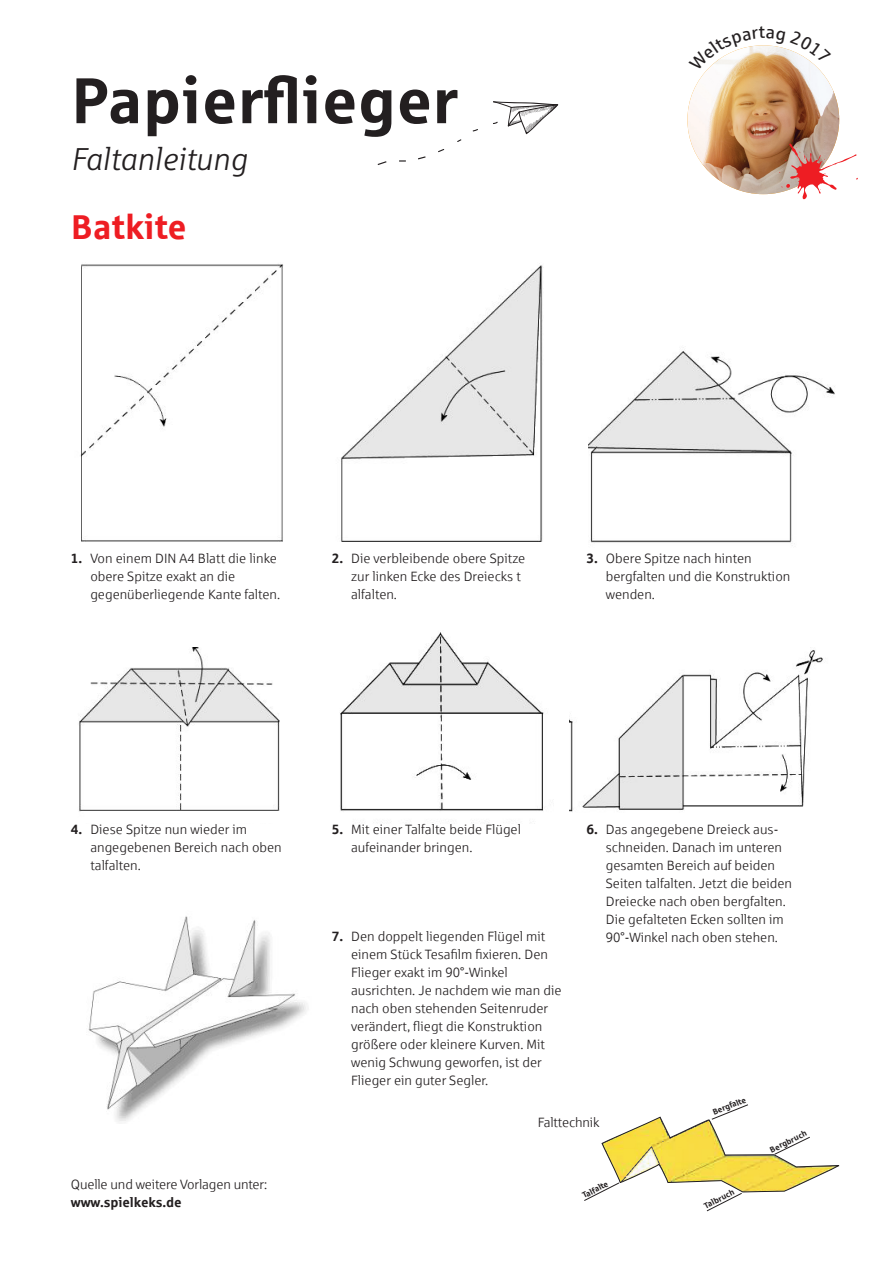
<style>
.page{position:relative;width:893px;height:1263px;background:#fff}
.page>*{position:absolute;margin:0;border:0;box-sizing:border-box;transform-origin:0 0}
.t1{font:700 64.5px "Sparkasse Rg";color:#231f20}
.t2{font:700 34.5px "Sparkasse Rg";color:#ee1d23}
.t3{font:italic 31.5px "Sparkasse Lt";color:#231f20}
.t4{font:13.5px/18px "Sparkasse Lt";color:#231f20}
.t5{font:700 8.25px "Sparkasse Rg";color:#231f20}
.s1{font-family:"Sparkasse Rg";font-weight:700}
</style>
<div class="page">
<img style="left:687px;top:71px;width:152px;height:123px">
<svg style="left:779px;top:139px;width:79px;height:61px"></svg>
<img style="left:80px;top:264px;width:204px;height:278px">
<img style="left:341px;top:265px;width:202px;height:277px">
<img style="left:588px;top:349px;width:247px;height:194px">
<img style="left:79px;top:647px;width:201px;height:165px">
<img style="left:340px;top:632px;width:204px;height:192px">
<img style="left:569px;top:650px;width:254px;height:162px">
<svg style="left:584px;top:1104px;width:255px;height:108px"></svg>
<img style="left:88px;top:916px;width:218px;height:206px">
<svg style="left:493px;top:101px;width:65px;height:33px"></svg>
<svg style="left:472px;top:129px;width:6px;height:3px"></svg>
<svg style="left:438px;top:149px;width:7px;height:3px"></svg>
<svg style="left:418px;top:156px;width:8px;height:4px"></svg>
<svg style="left:399px;top:160px;width:7px;height:2px"></svg>
<svg style="left:377px;top:161px;width:10px;height:4px"></svg>
<svg style="left:706px;top:45px;width:115px;height:26px"></svg>
<p class="t1" style="left:71px;top:59px;width:389px">Papierflieger</p>
<p class="t3" style="left:71px;top:140px;width:178px">Faltanleitung</p>
<p class="t2" style="left:71px;top:205px;width:117px">Batkite</p>
<p class="t4" style="left:71px;top:549px;width:208px"><span class="s1">1.</span> Von einem DIN A4 Blatt die linke</p>
<p class="t4" style="left:90px;top:567px;width:147px">obere Spitze exakt an die</p>
<p class="t4" style="left:90px;top:585px;width:191px">gegenüberliegende Kante falten.</p>
<p class="t4" style="left:332px;top:549px;width:195px"><span class="s1">2.</span> Die verbleibende obere Spitze</p>
<p class="t4" style="left:351px;top:567px;width:171px">zur linken Ecke des Dreiecks t</p>
<p class="t4" style="left:351px;top:585px;width:47px">alfalten.</p>
<p class="t4" style="left:586px;top:549px;width:167px"><span class="s1">3.</span> Obere Spitze nach hinten</p>
<p class="t4" style="left:606px;top:567px;width:186px">bergfalten und die Konstruktion wenden.</p>
<p class="t4" style="left:71px;top:820px;width:178px"><span class="s1">4.</span> Diese Spitze nun wieder im</p>
<p class="t4" style="left:90px;top:838px;width:193px">angegebenen Bereich nach oben</p>
<p class="t4" style="left:90px;top:856px;width:52px">talfalten.</p>
<p class="t4" style="left:71px;top:1175px;width:198px">Quelle und weitere Vorlagen unter: <span class="s1">www.spielkeks.de</span></p>
<p class="t4" style="left:351px;top:820px;width:171px;text-indent:-19px"><span class="s1">5.</span> Mit einer Talfalte beide Flügel aufeinander bringen.</p>
<p class="t4" style="left:586px;top:820px;width:193px"><span class="s1">6.</span> Das angegebene Dreieck aus-</p>
<p class="t4" style="left:606px;top:838px;width:178px">schneiden. Danach im unteren</p>
<p class="t4" style="left:606px;top:856px;width:171px">gesamten Bereich auf beiden</p>
<p class="t4" style="left:606px;top:874px;width:188px">Seiten talfalten. Jetzt die beiden</p>
<p class="t4" style="left:606px;top:892px;width:181px">Dreiecke nach oben bergfalten.</p>
<p class="t4" style="left:606px;top:910px;width:179px">Die gefalteten Ecken sollten im<br>90°-Winkel nach oben stehen.</p>
<p class="t4" style="left:332px;top:927px;width:215px"><span class="s1">7.</span> Den doppelt liegenden Flügel mit</p>
<p class="t4" style="left:351px;top:945px;width:198px">einem Stück Tesafilm fixieren. Den<br>Flieger exakt im 90°-Winkel</p>
<p class="t4" style="left:351px;top:981px;width:212px">ausrichten. Je nachdem wie man die</p>
<p class="t4" style="left:351px;top:999px;width:198px">nach oben stehenden Seitenruder</p>
<p class="t4" style="left:351px;top:1017px;width:193px">verändert, fliegt die Konstruktion</p>
<p class="t4" style="left:351px;top:1035px;width:195px">größere oder kleinere Kurven. Mit</p>
<p class="t4" style="left:351px;top:1053px;width:192px">wenig Schwung geworfen, ist der</p>
<p class="t4" style="left:351px;top:1071px;width:139px">Flieger ein guter Segler.</p>
<p class="t4" style="left:538px;top:1113px;width:63px">Falttechnik</p>
<p class="t5" style="left:580px;top:1191px;width:29px;rotate:-27deg">Talfalte</p>
<p class="t5" style="left:711px;top:1107px;width:37px;rotate:-22deg">Bergfalte</p>
<p class="t5" style="left:702px;top:1201px;width:34px;rotate:-27deg">Talbruch</p>
<p class="t5" style="left:768px;top:1145px;width:42px;rotate:-26deg">Bergbruch</p>
</div>
